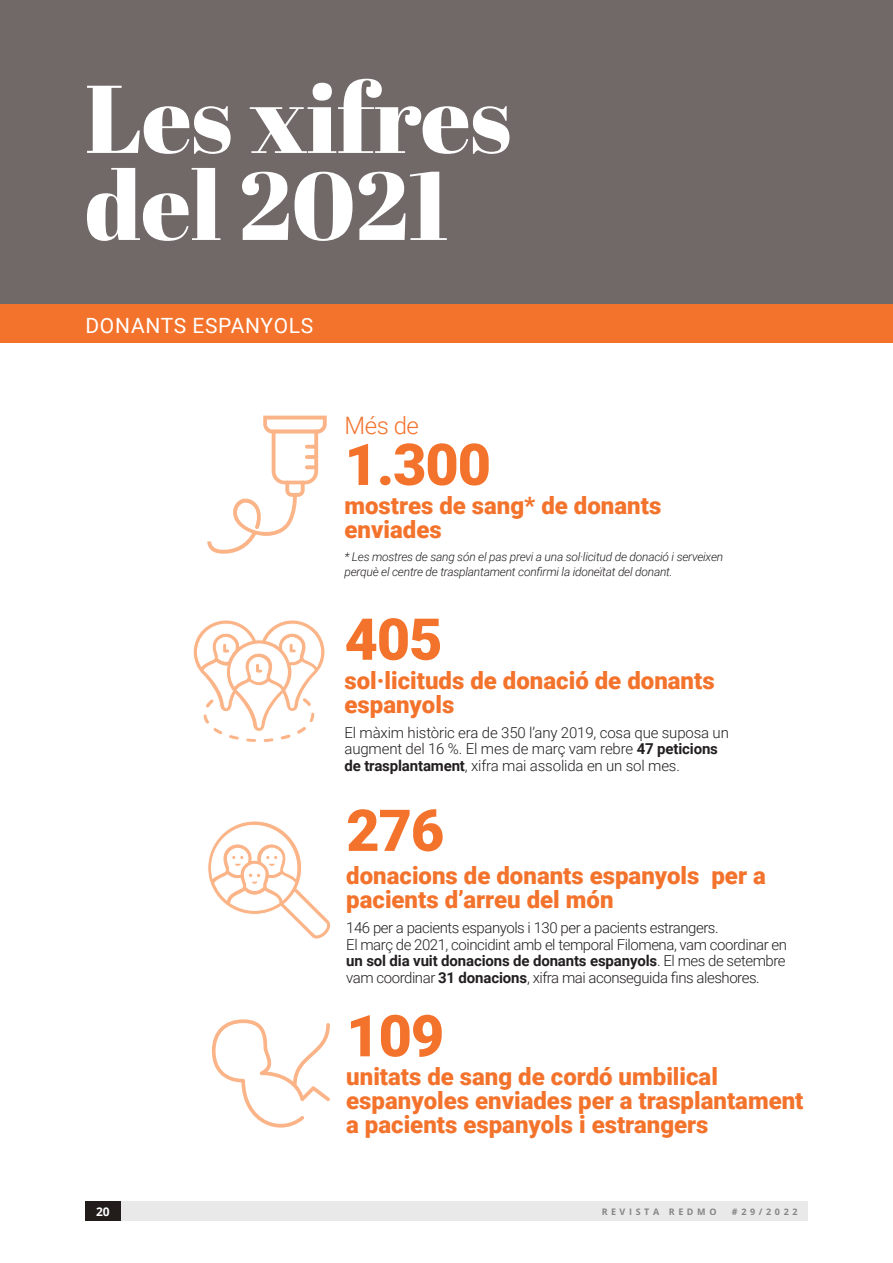
<style>
.page{position:relative;width:893px;height:1263px;background:#fff}
.page>*{position:absolute;margin:0;border:0;box-sizing:border-box;transform-origin:0 0}
.Header_01{font:96px "Abril Fatface";color:#fff}
.Paragraph_Text{font:900 57.75px "Roboto";letter-spacing:-.02em;color:#f3732c}
.Paragraph_Text-2{font:900 24px/24px "Roboto";color:#f3732c}
.Paragraph_Text-3{font:300 24px "Roboto";color:#f3732c}
.Explain_Text{font:21px "Roboto";letter-spacing:.035em;color:#fff}
.Paragraph_Text-4{font:300 15px/16.5px "Roboto";letter-spacing:-.03em;color:#231f20}
.Paragraph_Text-5{font:300 15px/16.5px "Roboto";letter-spacing:-.01em;color:#231f20}
.Paragraph_Text-6{font:italic 300 12px/14.9px "Roboto";letter-spacing:-.02em;color:#231f20}
.t1{font:700 12px "Open Sans";color:#fff}
.t2{font:700 9px "Open Sans";letter-spacing:.4em;color:#231f20}
.s1{font-weight:700}
</style>
<div class="page">
<div style="left:85px;top:1201px;width:723px;height:20px;background:#e9e9e9"></div>
<div style="left:85px;top:1201px;width:36px;height:20px;background:#221c1b"></div>
<div style="left:0;top:0;width:893px;height:324px;background:#716968"></div>
<svg style="left:208px;top:821px;width:122px;height:118px"></svg>
<svg style="left:193px;top:620px;width:132px;height:122px"></svg>
<svg style="left:212px;top:1019px;width:118px;height:108px"></svg>
<div style="left:0;top:304px;width:893px;height:39px;background:#f3732c"></div>
<svg style="left:207px;top:416px;width:120px;height:138px"></svg>
<p class="Header_01" style="left:85px;top:51px;width:428px">Les xifres</p>
<p class="Header_01" style="left:85px;top:138px;width:366px">del 2021</p>
<p class="Explain_Text" style="left:85px;top:311px;width:229px">DONANTS ESPANYOLS</p>
<p class="Paragraph_Text-3" style="left:344px;top:408px;width:76px">Més de</p>
<p class="Paragraph_Text" style="left:344px;top:424px;width:148px">1.300</p>
<p class="Paragraph_Text-2" style="left:344px;top:492px;width:318px">mostres de sang* de donants enviades</p>
<p class="Paragraph_Text-6" style="left:344px;top:549px;width:380px">* Les mostres de sang són el pas previ a una sol·licitud de donació i serveixen perquè el centre de trasplantament confirmi la idoneïtat del donant.</p>
<p class="Paragraph_Text" style="left:344px;top:599px;width:100px">405</p>
<p class="Paragraph_Text-2" style="left:344px;top:667px;width:372px">sol·licituds de donació de donants espanyols</p>
<p class="Paragraph_Text-5" style="left:344px;top:723px;width:386px">El màxim històric era de 350 l’any 2019, cosa que suposa un augment del 16 %. El mes de març vam rebre <span class="s1">47 peticions de trasplantament</span>, xifra mai assolida en un sol mes.</p>
<h2 class="Paragraph_Text" style="left:346px;top:790px;width:100px">276</h2>
<h3 class="Paragraph_Text-2" style="left:346px;top:863px;width:421px">donacions de donants espanyols per a pacients d’arreu del món</h3>
<p class="Paragraph_Text-4" style="left:346px;top:919px;width:442px">146 per a pacients espanyols i 130 per a pacients estrangers.<br>El març de 2021, coincidint amb el temporal Filomena, vam coordinar en <span class="s1">un sol dia vuit donacions de donants espanyols</span>. El mes de setembre vam coordinar <span class="s1">31 donacions</span>, xifra mai aconseguida fins aleshores.</p>
<p class="Paragraph_Text" style="left:346px;top:995px;width:100px">109</p>
<p class="Paragraph_Text-2" style="left:346px;top:1064px;width:459px">unitats de sang de cordó umbilical espanyoles enviades per a trasplantament a pacients espanyols i estrangers</p>
<p class="t1" style="left:96px;top:1203px;width:15px">20</p>
<p class="t2" style="left:601px;top:1205px;width:117px">REVISTA REDMO</p>
<p class="t2" style="left:732px;top:1205px;width:67px">#29/2022</p>
</div>
